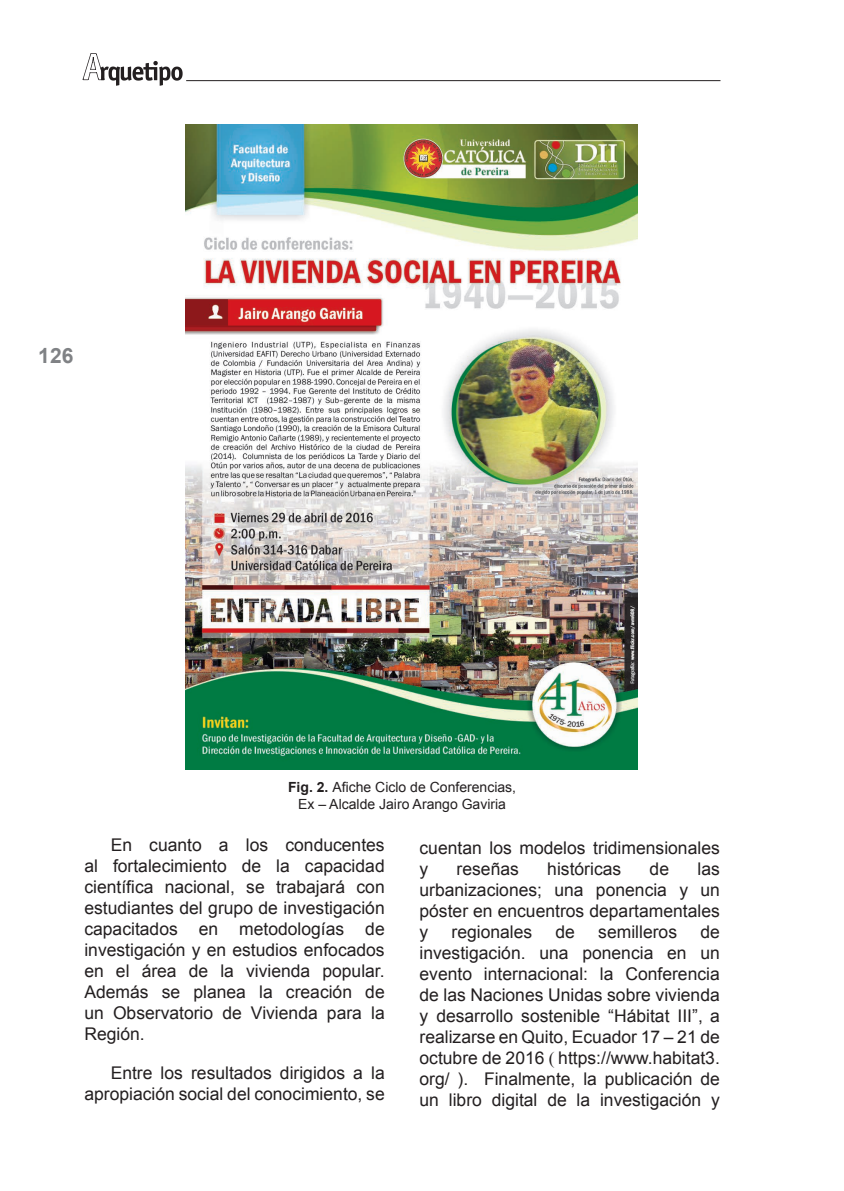
<style>
.page{position:relative;width:844px;height:1191px;background:#fff}
.page>*{position:absolute;margin:0;border:0;box-sizing:border-box;transform-origin:0 0}
.t1{font:700 21px "Arial";color:#808285}
.t2{font:17.5px/21px "Arial";color:#231f20;text-align:justify}
.t3{font:14px/16.8px "Arial";color:#231f20;text-align:center}
.s1{font-weight:700}
.s2{font-family:"Times New Roman"}
</style>
<div class="page">
<svg style="left:83px;top:53px;width:99px;height:33px"></svg>
<hr style="left:186px;top:80px;width:534px;height:1px;background:#231f20">
<img style="left:185px;top:124px;width:452px;height:645px">
<p class="t1" style="left:38px;top:341px;width:37px">126</p>
<p class="t3" style="left:288px;top:778px;width:229px"><span class="s1">Fig. 2.</span> Afiche Ciclo de Conferencias,<br>Ex – Alcalde Jairo Arango Gaviria</p>
<p class="t2" style="left:84px;top:835px;width:302px;text-indent:26px">En cuanto a los conducentes al fortalecimiento de la capacidad científica nacional, se trabajará con estudiantes del grupo de investigación capacitados en metodologías de investigación y en estudios enfocados en el área de la vivienda popular.<br>Además se planea la creación de un Observatorio de Vivienda para la Región.</p>
<p class="t2" style="left:84px;top:1062px;width:302px;text-align:right">Entre los resultados dirigidos a la apropiación social del conocimiento, se</p>
<p class="t2" style="left:419px;top:837px;width:302px">cuentan los modelos tridimensionales y</p>
<p class="t2" style="left:456px;top:858px;width:64px">reseñas</p>
<p class="t2" style="left:547px;top:858px;width:75px">históricas</p>
<p class="t2" style="left:649px;top:858px;width:21px">de</p>
<p class="t2" style="left:419px;top:858px;width:302px;text-indent:278px">las urbanizaciones; una ponencia y un póster en encuentros departamentales y</p>
<p class="t2" style="left:419px;top:921px;width:302px;text-indent:281px">de investigación. una ponencia en un evento internacional: la Conferencia de las Naciones Unidas sobre vivienda y desarrollo sostenible “Hábitat III”, a realizarse en Quito, Ecuador 17 – 21 de octubre de 2016 <span class="s2">(</span> https://www.habitat3. org/ ). Finalmente, la publicación de un libro digital de la investigación y</p>
<p class="t2" style="left:451px;top:921px;width:82px">regionales</p>
<p class="t2" style="left:555px;top:921px;width:21px">de</p>
<p class="t2" style="left:598px;top:921px;width:80px">semilleros</p>
</div>
